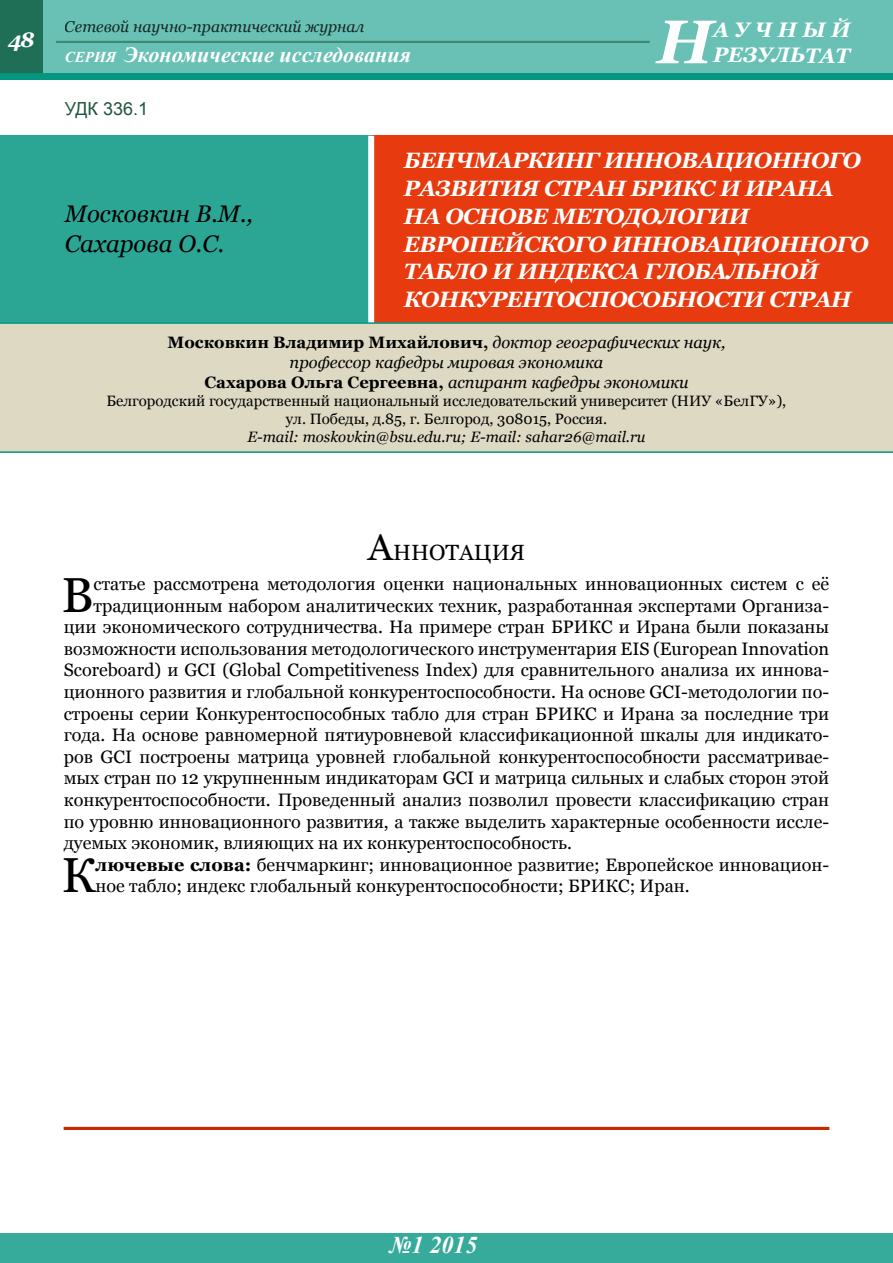
<style>
.page{position:relative;width:893px;height:1263px;background:#fff}
.page>*{position:absolute;margin:0;border:0;box-sizing:border-box;transform-origin:0 0}
.t1{font:italic 700 61.5px "Georgia";color:#fff}
.t2{font:49.2px "Georgia";color:#000}
.t3{font:italic 24px/30px "Georgia";color:#000}
.t4{font:italic 700 24px "Times New Roman";color:#fff}
.t5{font:italic 700 22.2px/27.8px "Georgia";letter-spacing:-.02em;color:#fff}
.t6{font:22.05px "Georgia";color:#000}
.t7{font:italic 700 21.75px "Times New Roman";color:#fff}
.t8{font:italic 700 21px/25.2px "Georgia";letter-spacing:.13em;color:#fff}
.t9{font:italic 700 21px "Georgia";color:#fff}
.t10{font:18px/21.6px "Georgia";color:#000}
.t11{font:18px "Arial";color:#1e563d}
.t12{font:italic 16.5px/19.8px "Georgia";color:#000;text-align:center}
.t13{font:italic 15.75px "Georgia";color:#000}
.t14{font:15px/18px "Georgia";color:#000;text-align:center}
.t15{font:italic 15px "Georgia";color:#000}
.s1{font-size:15px}
.s2{font-weight:700;font-style:normal}
.s3{font-size:37.5px}
.s4{font-weight:700}
</style>
<div class="page">
<div style="left:371px;top:136px;width:522px;height:191px;background:#e73a0f"></div>
<div style="left:0;top:136px;width:371px;height:191px;background:#2ba695"></div>
<div style="left:368px;top:136px;width:6px;height:191px;background:#fff"></div>
<div style="left:0;top:324px;width:893px;height:128px;background:#ddd9c3"></div>
<hr style="left:0;top:451px;width:893px;height:2px;background:#059682">
<hr style="left:0;top:322px;width:893px;height:2px;background:#059682">
<hr style="left:64px;top:1127px;width:765px;height:3px;background:#c62900">
<div style="left:0;top:0;width:893px;height:80px;background:#69c0b4"></div>
<div style="left:0;top:1233px;width:893px;height:30px;background:#37ab9b"></div>
<div style="left:0;top:0;width:43px;height:79px;background:#1e6f56"></div>
<hr style="left:56px;top:41px;width:594px;height:2px;background:#1e5a3c">
<div style="left:0;top:73px;width:893px;height:7px;background:#059682"></div>
<p class="t9" style="left:8px;top:26px;width:28px">48</p>
<p class="t13" style="left:65px;top:17px;width:301px">Сетевой научно-практический журнал</p>
<p class="t7" style="left:65px;top:40px;width:348px"><span class="s1">СЕРИЯ</span> Экономические исследования</p>
<p class="t11" style="left:65px;top:97px;width:85px">УДК 336.1</p>
<p class="t8" style="left:713px;top:17px;width:139px">АУЧНЫЙ<br>РЕЗУЛЬТАТ</p>
<h1 class="t1" style="left:657px;top:2px;width:58px">Н</h1>
<h3 class="t3" style="left:65px;top:199px;width:190px">Московкин В.М.,<br>Сахарова О.С.</h3>
<p class="t5" style="left:404px;top:147px;width:466px">БЕНЧМАРКИНГ ИННОВАЦИОННОГО<br>РАЗВИТИЯ СТРАН БРИКС И ИРАНА<br>НА ОСНОВЕ МЕТОДОЛОГИИ<br>ЕВРОПЕЙСКОГО ИННОВАЦИОННОГО<br>ТАБЛО И ИНДЕКСА ГЛОБАЛЬНОЙ<br>КОНКУРЕНТОСПОСОБНОСТИ СТРАН</p>
<p class="t12" style="left:168px;top:333px;width:559px"><span class="s2">Московкин Владимир Михайлович,</span> доктор географических наук, профессор кафедры мировая экономика<br><span class="s2">Сахарова Ольга Сергеевна,</span> аспирант кафедры экономики</p>
<p class="t14" style="left:107px;top:392px;width:681px">Белгородский государственный национальный исследовательский университет (НИУ «БелГУ»), ул. Победы, д.85, г. Белгород, 308015, Россия.</p>
<p class="t15" style="left:247px;top:427px;width:400px">E-mail: moskovkin@bsu.edu.ru; E-mail: sahar26@mail.ru</p>
<p class="t6" style="left:368px;top:539px;width:159px"><span class="s3">A</span>ннотация</p>
<h2 class="t2" style="left:61px;top:565px;width:34px">В</h2>
<p class="t10" style="left:94px;top:573px;width:737px">статье рассмотрена методология оценки национальных инновационных систем с её</p>
<p class="t10" style="left:94px;top:595px;width:737px">традиционным набором аналитических техник, разработанная экспертами Организа-</p>
<p class="t10" style="left:64px;top:617px;width:767px">ции экономического сотрудничества. На примере стран БРИКС и Ирана были показаны</p>
<p class="t10" style="left:64px;top:638px;width:767px">возможности использования методологического инструментария EIS (European Innovation</p>
<p class="t10" style="left:64px;top:660px;width:767px">Scoreboard) и GCI (Global Competitiveness Index) для сравнительного анализа их иннова-</p>
<p class="t10" style="left:64px;top:681px;width:767px">ционного развития и глобальной конкурентоспособности. На основе GCI-методологии по-</p>
<p class="t10" style="left:64px;top:703px;width:767px">строены серии Конкурентоспособных табло для стран БРИКС и Ирана за последние три</p>
<p class="t10" style="left:64px;top:725px;width:767px">года. На основе равномерной пятиуровневой классификационной шкалы для индикато-</p>
<p class="t10" style="left:64px;top:746px;width:767px">ров GCI построены матрица уровней глобальной конкурентоспособности рассматривае-</p>
<p class="t10" style="left:64px;top:768px;width:767px">мых стран по 12 укрупненным индикаторам GCI и матрица сильных и слабых сторон этой</p>
<p class="t10" style="left:64px;top:789px;width:767px">конкурентоспособности. Проведенный анализ позволил провести классификацию стран</p>
<p class="t10" style="left:64px;top:811px;width:767px">по уровню инновационного развития, а также выделить характерные особенности иссле-</p>
<p class="t10" style="left:64px;top:833px;width:510px">дуемых экономик, влияющих на их конкурентоспособность.</p>
<h2 class="t2" style="left:61px;top:846px;width:36px">К</h2>
<p class="t10" style="left:95px;top:854px;width:735px"><span class="s4">лючевые слова:</span> бенчмаркинг; инновационное развитие; Европейское инновацион&shy;ное табло; индекс глобальный конкурентоспособности; БРИКС; Иран.</p>
<h3 class="t4" style="left:390px;top:1229px;width:89px">№1 2015</h3>
</div>
